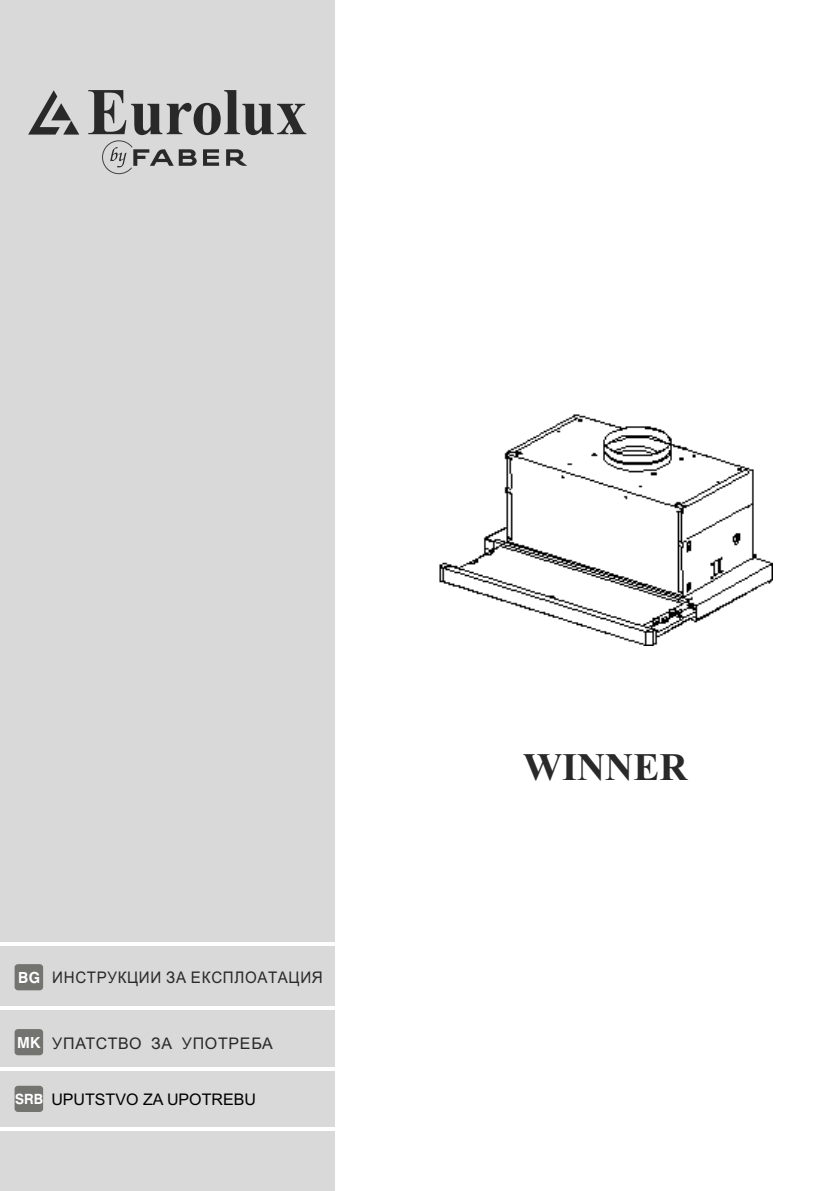
<style>
.page{position:relative;width:840px;height:1191px;background:#fff}
.page>*{position:absolute;margin:0;border:0;box-sizing:border-box;transform-origin:0 0}
.t1{font:700 39px "Times New Roman";color:#292929}
.t2{font:16px "Arial";letter-spacing:.045em;color:#292929;scale:.94 1}
.t3{font:16px "Arial";color:#000}
.t4{font:16px "Arial";letter-spacing:.045em;color:#292929}
.s1{font-family:"Hebar";font-weight:700;font-size:15.2px;color:#fff}
.s2{font-family:"Hebar";font-weight:700;font-size:14px;color:#fff}
</style>
<div class="page">
<div style="left:0;top:0;width:334px;height:1191px;background:#d9d9d9"></div>
<div style="left:15px;top:964px;width:28px;height:26px;background:#737370;border-radius:3px"></div>
<div style="left:15px;top:1085px;width:28px;height:27px;background:#737370;border-radius:3px"></div>
<svg style="left:28px;top:90px;width:278px;height:84px"></svg>
<hr style="left:0;top:942px;width:334px;height:3px;background:#fff">
<hr style="left:0;top:1006px;width:334px;height:3px;background:#fff">
<hr style="left:0;top:1067px;width:334px;height:3px;background:#fff">
<hr style="left:0;top:1127px;width:334px;height:4px;background:#fff">
<div style="left:15px;top:1029px;width:28px;height:26px;background:#737370;border-radius:3px"></div>
<img style="left:439px;top:414px;width:333px;height:231px">
<p class="t2" style="left:18px;top:971px;width:325px"><span class="s1">BG</span> ИНСТРУКЦИИ ЗА ЕКСПЛОАТАЦИЯ</p>
<p class="t4" style="left:17px;top:1037px;width:257px"><span class="s1">ÌÊ</span> УПАТСТВО ЗА УПОТРЕБА</p>
<p class="t3" style="left:15px;top:1093px;width:242px"><span class="s2">SRB</span> UPUTSTVO ZA UPOTREBU</p>
<p class="t1" style="left:522px;top:753px;width:166px">WINNER</p>
</div>
